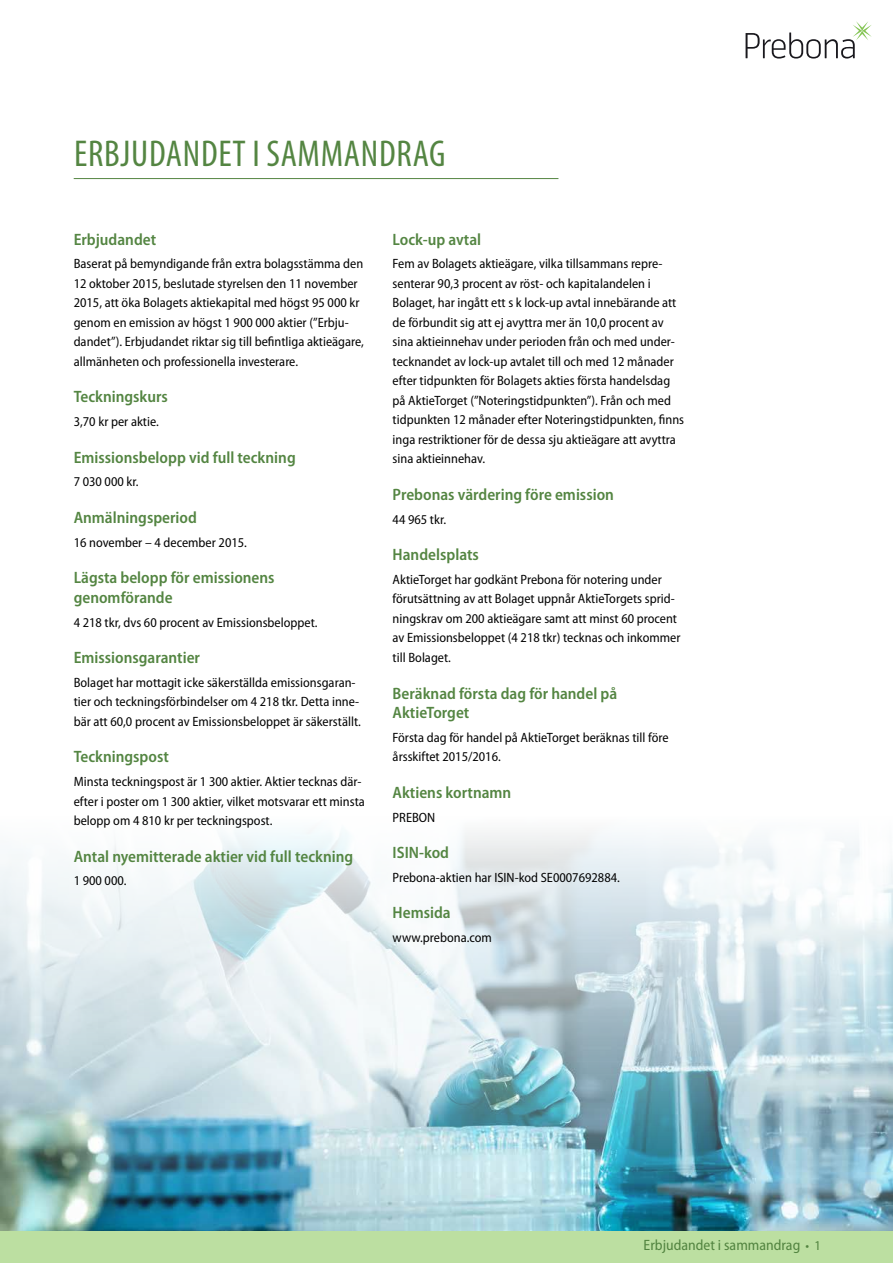
<style>
.page{position:relative;width:893px;height:1263px;background:#fff}
.page>*{position:absolute;margin:0;border:0;box-sizing:border-box;transform-origin:0 0}
.t1{font:condensed 37.5px "Myriad Pro";letter-spacing:.02em;color:#528440}
.t2{font:600 semi-condensed 16.5px/19.5px "Myriad Pro";color:#528440}
.t3{font:semi-condensed 15px "Myriad Pro";color:#528440}
.t4{font:semi-condensed 13.5px/19.5px "Myriad Pro";color:#000}
.s1{font-size:13.5px}
</style>
<div class="page">
<div style="left:0;top:1230px;width:893px;height:33px;background:#bcdfa1"></div>
<svg style="left:746px;top:21px;width:126px;height:38px"></svg>
<img style="left:1px;top:832px;width:892px;height:398px">
<hr style="left:74px;top:178px;width:484px;height:1px;background:#528440">
<h1 class="t1" style="left:74px;top:131px;width:373px">ERBJUDANDET I SAMMANDRAG</h1>
<p class="t2" style="left:74px;top:229px;width:84px">Erbjudandet</p>
<p class="t4" style="left:74px;top:254px;width:292px">Baserat på bemyndigande från extra bolagsstämma den 12 oktober 2015, beslutade styrelsen den 11 november 2015, att öka Bolagets aktiekapital med högst 95 000 kr genom en emission av högst 1 900 000 aktier (”Erbju&shy;dandet”). Erbjudandet riktar sig till befintliga aktieägare, allmänheten och professionella investerare.</p>
<p class="t2" style="left:74px;top:387px;width:96px">Teckningskurs</p>
<p class="t4" style="left:74px;top:412px;width:87px">3,70 kr per aktie.</p>
<p class="t2" style="left:74px;top:447px;width:224px">Emissionsbelopp vid full teckning</p>
<p class="t4" style="left:74px;top:472px;width:66px">7 030 000 kr.</p>
<p class="t2" style="left:74px;top:507px;width:125px">Anmälningsperiod</p>
<p class="t4" style="left:74px;top:532px;width:175px">16 november – 4 december 2015.</p>
<p class="t2" style="left:74px;top:568px;width:202px">Lägsta belopp för emissionens genomförande</p>
<p class="t4" style="left:74px;top:612px;width:245px">4 218 tkr, dvs 60 procent av Emissionsbeloppet.</p>
<p class="t2" style="left:74px;top:647px;width:128px">Emissionsgarantier</p>
<p class="t4" style="left:74px;top:672px;width:289px">Bolaget har mottagit icke säkerställda emissionsgaran&shy;tier och teckningsförbindelser om 4 218 tkr. Detta inne&shy;bär att 60,0 procent av Emissionsbeloppet är säkerställt.</p>
<p class="t2" style="left:74px;top:747px;width:97px">Teckningspost</p>
<p class="t4" style="left:74px;top:771px;width:293px">Minsta teckningspost är 1 300 aktier. Aktier tecknas där&shy;efter i poster om 1 300 aktier, vilket motsvarar ett minsta belopp om 4 810 kr per teckningspost.</p>
<p class="t2" style="left:74px;top:846px;width:281px">Antal nyemitterade aktier vid full teckning</p>
<p class="t4" style="left:74px;top:871px;width:54px">1 900 000.</p>
<p class="t2" style="left:393px;top:229px;width:90px">Lock-up avtal</p>
<p class="t4" style="left:393px;top:254px;width:293px">Fem av Bolagets aktieägare, vilka tillsammans repre&shy;senterar 90,3 procent av röst- och kapitalandelen i Bolaget, har ingått ett s k lock-up avtal innebärande att de förbundit sig att ej avyttra mer än 10,0 procent av sina aktieinnehav under perioden från och med under&shy;tecknandet av lock-up avtalet till och med 12 månader efter tidpunkten för Bolagets akties första handelsdag på AktieTorget (”Noteringstidpunkten”). Från och med tidpunkten 12 månader efter Noteringstidpunkten, finns inga restriktioner för de dessa sju aktieägare att avyttra sina aktieinnehav.</p>
<p class="t2" style="left:393px;top:484px;width:223px">Prebonas värdering före emission</p>
<p class="t4" style="left:393px;top:509px;width:55px">44 965 tkr.</p>
<p class="t2" style="left:393px;top:545px;width:88px">Handelsplats</p>
<p class="t4" style="left:393px;top:569px;width:289px">AktieTorget har godkänt Prebona för notering under förutsättning av att Bolaget uppnår AktieTorgets sprid&shy;ningskrav om 200 aktieägare samt att minst 60 procent av Emissionsbeloppet (4 218 tkr) tecknas och inkommer till Bolaget.</p>
<p class="t2" style="left:393px;top:683px;width:226px">Beräknad första dag för handel på<br>AktieTorget</p>
<p class="t4" style="left:393px;top:727px;width:277px">Första dag för handel på AktieTorget beräknas till före årsskiftet 2015/2016.</p>
<p class="t2" style="left:393px;top:782px;width:120px">Aktiens kortnamn</p>
<p class="t4" style="left:393px;top:807px;width:44px">PREBON</p>
<p class="t2" style="left:393px;top:842px;width:58px">ISIN-kod</p>
<p class="t4" style="left:393px;top:867px;width:229px">Prebona-aktien har ISIN-kod SE0007692884.</p>
<p class="t2" style="left:393px;top:903px;width:60px">Hemsida</p>
<p class="t4" style="left:393px;top:927px;width:101px">www.prebona.com</p>
<p class="t3" style="left:644px;top:1235px;width:179px">Erbjudandet i sammandrag <span class="s1">• 1</span></p>
</div>
